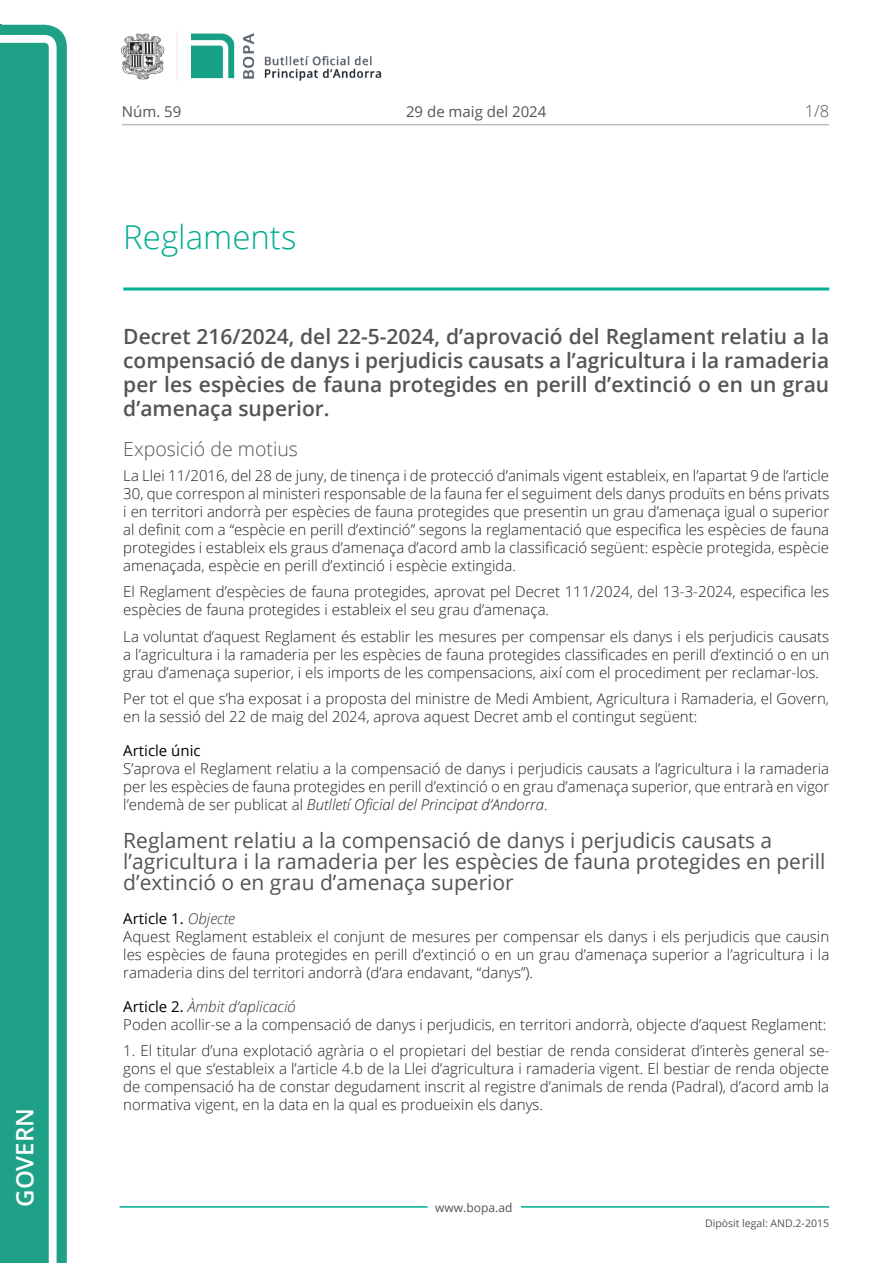
<style>
.page{position:relative;width:893px;height:1263px;background:#fff}
.page>*{position:absolute;margin:0;border:0;box-sizing:border-box;transform-origin:0 0}
.Titol_2_PAG{font:300 33px "Open Sans";color:#00ae91}
.t1{font:600 24px "Open Sans";color:#fff}
.Titol_3{font:600 21px/24px "Open Sans";color:#545454;text-align:justify}
.Titol_4{font:21px/21px "Open Sans";color:#545454}
.Titol_5{font:300 19.5px "Open Sans";color:#545454}
.num_pagina{font:300 16.5px "Open Sans";color:#545454}
.Body_text{font:300 15px/18px "Open Sans";color:#231f20;text-align:justify}
.Titol_7{font:15px "Open Sans";color:#000}
.Titol_7-2{font:italic 300 15px "Open Sans";color:#303030}
.carrer{font:15px "Open Sans";color:#545454}
.t2{font:12px "Open Sans";color:#545454}
.t3{font:10.5px "Open Sans";color:#545454}
.s1{font-style:italic}
.s2{font-weight:300;font-style:italic;color:#303030}
.s3{font-weight:400;font-style:normal;color:#000}
</style>
<div class="page">
<svg style="left:0;top:25px;width:67px;height:1238px;fill:#1ea187"></svg>
<div style="left:0;top:43px;width:49px;height:1220px;background:#1ea187"></div>
<img style="left:122px;top:32px;width:260px;height:49px">
<hr style="left:119px;top:1206px;width:309px;height:2px;background:#00ae91">
<hr style="left:521px;top:1206px;width:308px;height:2px;background:#00ae91">
<hr style="left:122px;top:124px;width:707px;height:1px;background:#bcbdc0">
<hr style="left:123px;top:287px;width:706px;height:3px;background:#00ae91">
<p class="t1" style="left:8px;top:1207px;width:100px;rotate:-90deg">Govern</p>
<p class="carrer" style="left:122px;top:102px;width:61px">Núm. 59</p>
<p class="carrer" style="left:406px;top:102px;width:142px">29 de maig del 2024</p>
<p class="Titol_2_PAG" style="left:123px;top:215px;width:175px">Reglaments</p>
<p class="num_pagina" style="left:805px;top:100px;width:26px">1/8</p>
<p class="Titol_3" style="left:123px;top:324px;width:707px">Decret 216/2024, del 22-5-2024, d’aprovació del Reglament relatiu a la compensació de danys i perjudicis causats a l’agricultura i la ramaderia per les espècies de fauna protegides en perill d’extinció o en un grau d’amenaça superior.</p>
<p class="Titol_5" style="left:123px;top:435px;width:176px">Exposició de motius</p>
<p class="Body_text" style="left:123px;top:466px;width:707px">La Llei 11/2016, del 28 de juny, de tinença i de protecció d’animals vigent estableix, en l’apartat 9 de l’article 30, que correspon al ministeri responsable de la fauna fer el seguiment dels danys produïts en béns privats i en territori andorrà per espècies de fauna protegides que presentin un grau d’amenaça igual o superior al definit com a “espècie en perill d’extinció” segons la reglamentació que especifica les espècies de fauna protegides i estableix els graus d’amenaça d’acord amb la classificació següent: espècie protegida, espècie amenaçada, espècie en perill d’extinció i espècie extingida.</p>
<p class="Body_text" style="left:123px;top:582px;width:707px">El Reglament d’espècies de fauna protegides, aprovat pel Decret 111/2024, del 13-3-2024, especifica les espècies de fauna protegides i estableix el seu grau d’amenaça.</p>
<p class="Body_text" style="left:123px;top:627px;width:707px">La voluntat d’aquest Reglament és establir les mesures per compensar els danys i els perjudicis causats a l’agricultura i la ramaderia per les espècies de fauna protegides classificades en perill d’extinció o en un grau d’amenaça superior, i els imports de les compensacions, així com el procediment per reclamar-los.</p>
<p class="Body_text" style="left:123px;top:690px;width:707px">Per tot el que s’ha exposat i a proposta del ministre de Medi Ambient, Agricultura i Ramaderia, el Govern, en la sessió del 22 de maig del 2024, aprova aquest Decret amb el contingut següent:</p>
<p class="Titol_7" style="left:123px;top:740px;width:79px">Article únic</p>
<p class="Body_text" style="left:123px;top:759px;width:707px">S’aprova el Reglament relatiu a la compensació de danys i perjudicis causats a l’agricultura i la ramaderia per les espècies de fauna protegides en perill d’extinció o en grau d’amenaça superior, que entrarà en vigor l’endemà de ser publicat al <span class="s1">Butlletí Oficial del Principat d’Andorra</span>.</p>
<p class="Titol_4" style="left:123px;top:829px;width:704px">Reglament relatiu a la compensació de danys i perjudicis causats a l’agricultura i la ramaderia per les espècies de fauna protegides en perill d’extinció o en grau d’amenaça superior</p>
<p class="Titol_7" style="left:123px;top:908px;width:113px">Article 1. <span class="s2">Objecte</span></p>
<p class="Body_text" style="left:123px;top:927px;width:707px">Aquest Reglament estableix el conjunt de mesures per compensar els danys i els perjudicis que causin les espècies de fauna protegides en perill d’extinció o en un grau d’amenaça superior a l’agricultura i la ramaderia dins del territori andorrà (d’ara endavant, “danys”).</p>
<p class="Titol_7-2" style="left:123px;top:996px;width:174px"><span class="s3">Article 2.</span> Àmbit d’aplicació</p>
<p class="Body_text" style="left:123px;top:1015px;width:705px">Poden acollir-se a la compensació de danys i perjudicis, en territori andorrà, objecte d’aquest Reglament:</p>
<p class="Body_text" style="left:123px;top:1041px;width:707px">1. El titular d’una explotació agrària o el propietari del bestiar de renda considerat d’interès general se&shy;gons el que s’estableix a l’article 4.b de la Llei d’agricultura i ramaderia vigent. El bestiar de renda objecte de compensació ha de constar degudament inscrit al registre d’animals de renda (Padral), d’acord amb la normativa vigent, en la data en la qual es produeixin els danys.</p>
<p class="t2" style="left:435px;top:1199px;width:79px">www.bopa.ad</p>
<p class="t3" style="left:705px;top:1216px;width:125px">Dipòsit legal: AND.2-2015</p>
</div>
